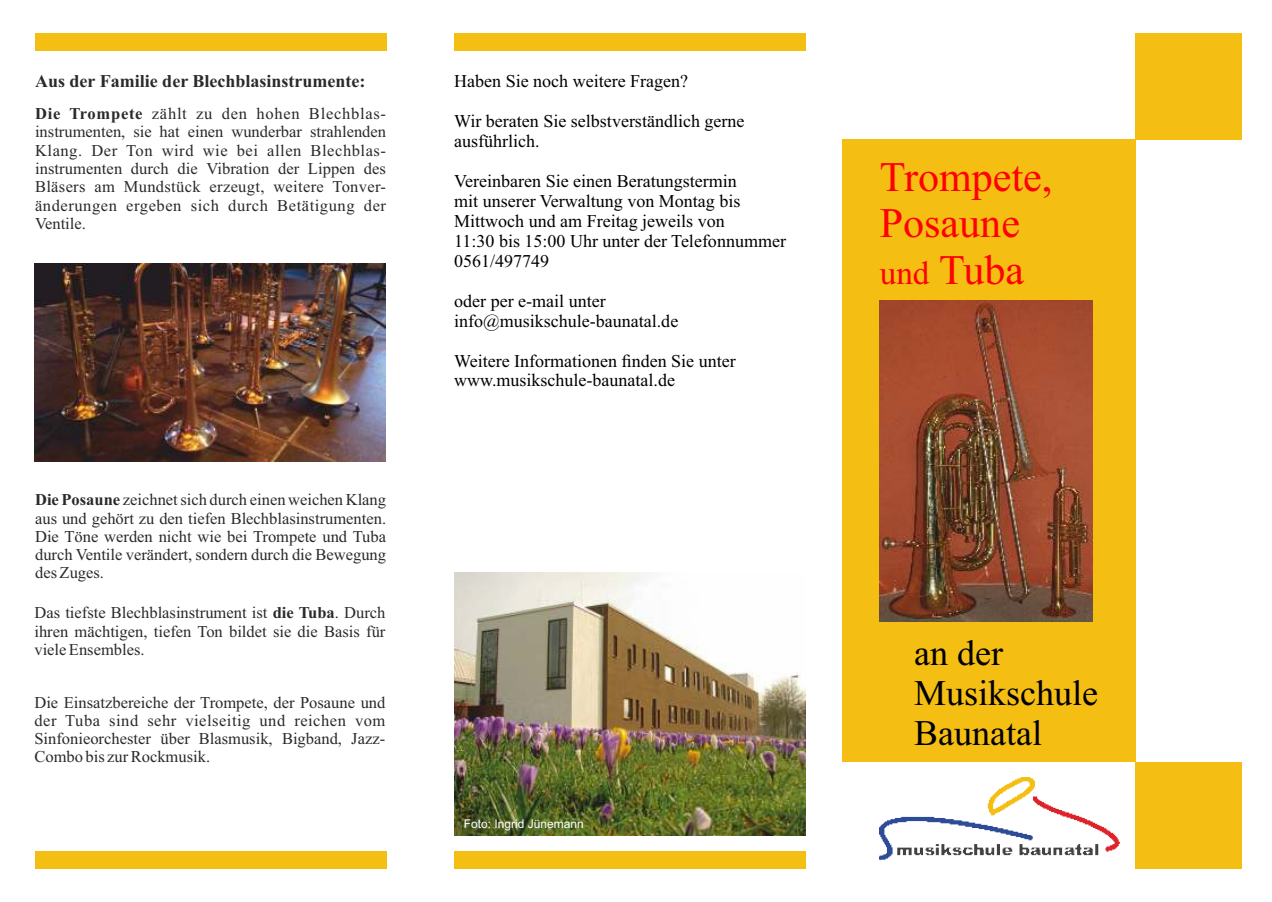
<style>
.page{position:relative;width:1272px;height:902px;background:#fff}
.page>*{position:absolute;margin:0;border:0;box-sizing:border-box;transform-origin:0 0}
.t1{font:42px/46.5px "Times New Roman";color:#f00}
.t2{font:36px/39.9px "Times New Roman";color:#000}
.t3{font:18px/20px "Times New Roman";color:#000}
.t4{font:700 18px "Times New Roman";color:#2b2a29}
.t5{font:16.5px/18.3px "Times New Roman";color:#2b2a29;text-align:justify}
.t6{font:12px "Arial";color:#fff}
.s1{font-weight:700}
.s2{font-size:33px}
</style>
<div class="page">
<div style="left:35px;top:33px;width:351px;height:17px;background:#f4be13"></div>
<div style="left:35px;top:851px;width:351px;height:17px;background:#f4be13"></div>
<div style="left:454px;top:33px;width:351px;height:17px;background:#f4be13"></div>
<div style="left:454px;top:851px;width:351px;height:17px;background:#f4be13"></div>
<div style="left:1135px;top:33px;width:106px;height:107px;background:#f4be13"></div>
<div style="left:1135px;top:762px;width:106px;height:106px;background:#f4be13"></div>
<img style="left:880px;top:777px;width:239px;height:83px">
<div style="left:842px;top:140px;width:293px;height:622px;background:#f4be13"></div>
<img style="left:454px;top:572px;width:351px;height:263px">
<img style="left:880px;top:301px;width:212px;height:320px">
<img style="left:34px;top:264px;width:351px;height:197px">
<p class="t4" style="left:35px;top:75px;width:332px">Aus der Familie der Blechblasinstrumente:</p>
<p class="t5" style="left:35px;top:106px;width:352px"><span class="s1">Die Trompete</span> zählt zu den hohen Blechblas&shy;instrumenten, sie hat einen wunderbar strahlenden Klang. Der Ton wird wie bei allen Blechblas&shy;instrumenten durch die Vibration der Lippen des Bläsers am Mundstück erzeugt, weitere Tonver&shy;änderungen ergeben sich durch Betätigung der Ventile.</p>
<p class="t5" style="left:35px;top:492px;width:352px"><span class="s1">Die Posaune</span> zeichnet sich durch einen weichen Klang aus und gehört zu den tiefen Blechblasinstrumenten.<br>Die Töne werden nicht wie bei Trompete und Tuba durch Ventile verändert, sondern durch die Bewegung des Zuges.</p>
<p class="t5" style="left:34px;top:605px;width:352px">Das tiefste Blechblasinstrument ist <span class="s1">die Tuba</span>. Durch ihren mächtigen, tiefen Ton bildet sie die Basis für viele Ensembles.</p>
<p class="t5" style="left:34px;top:694px;width:352px">Die Einsatzbereiche der Trompete, der Posaune und der Tuba sind sehr vielseitig und reichen vom Sinfonieorchester über Blasmusik, Bigband, Jazz-Combo bis zur Rockmusik.</p>
<p class="t3" style="left:454px;top:73px;width:235px">Haben Sie noch weitere Fragen?</p>
<p class="t3" style="left:454px;top:113px;width:292px">Wir beraten Sie selbstverständlich gerne ausführlich.</p>
<p class="t3" style="left:454px;top:173px;width:333px">Vereinbaren Sie einen Beratungstermin<br>mit unserer Verwaltung von Montag bis Mittwoch und am Freitag jeweils von<br>11:30 bis 15:00 Uhr unter der Telefonnummer 0561/497749</p>
<p class="t3" style="left:454px;top:292px;width:226px">oder per e-mail unter info@musikschule-baunatal.de</p>
<p class="t3" style="left:454px;top:352px;width:283px">Weitere Informationen finden Sie unter www.musikschule-baunatal.de</p>
<p class="t6" style="left:464px;top:818px;width:122px">Foto: Ingrid Jünemann</p>
<h1 class="t1" style="left:879px;top:157px;width:174px">Trompete,<br>Posaune <span class="s2">und</span> Tuba</h1>
<h2 class="t2" style="left:914px;top:636px;width:185px">an der<br>Musikschule<br>Baunatal</h2>
</div>
